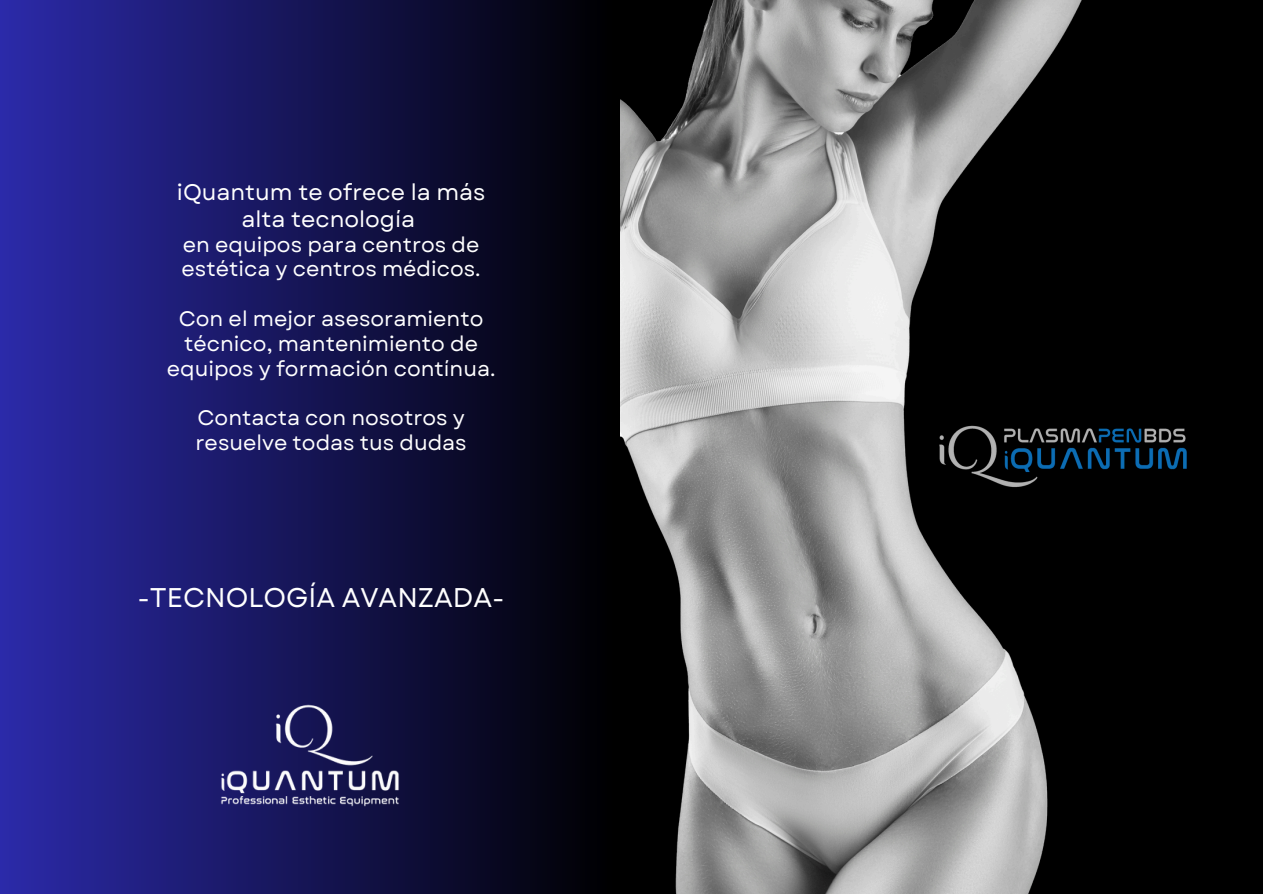
<style>
.page{position:relative;width:1263px;height:894px;background:#fff}
.page>*{position:absolute;margin:0;border:0;box-sizing:border-box;transform-origin:0 0}
.t1{font:27px "Garet";color:#fff}
.t2{font:22.5px/27px "Garet";color:#fff;text-align:center}
.t3{font:21px/24.8px "Garet";color:#fff}
</style>
<div class="page">
<div style="left:0;top:0;width:1263px;height:893px;background:#000"></div>
<div style="left:0;top:0;width:616px;height:893px;background:linear-gradient(to right,#2b2aa9,#000)"></div>
<img style="left:621px;top:0;width:461px;height:893px">
<img style="left:214px;top:680px;width:192px;height:141px">
<img style="left:902px;top:418px;width:285px;height:76px">
<p class="t2" style="left:177px;top:178px;width:310px">iQuantum te ofrece la más alta tecnología</p>
<p class="t3" style="left:182px;top:232px;width:301px">en equipos para centros de estética y centros médicos.</p>
<h1 class="t3" style="left:167px;top:306px;width:330px;text-align:center">Con el mejor asesoramiento técnico, mantenimiento de equipos y formación contínua.</h1>
<p class="t3" style="left:195px;top:405px;width:273px">Contacta con nosotros y resuelve todas tus dudas</p>
<p class="t1" style="left:137px;top:578px;width:368px">-TECNOLOGÍA AVANZADA-</p>
</div>
